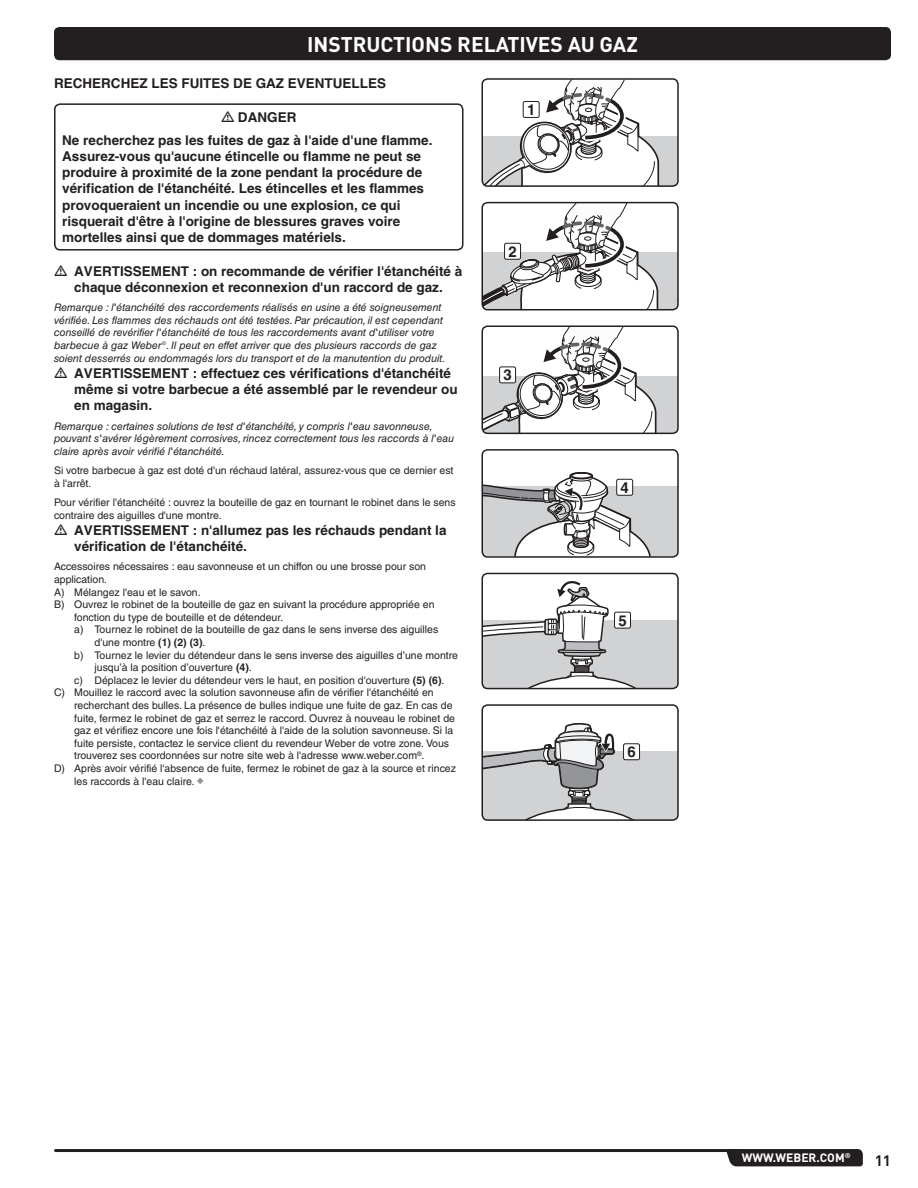
<style>
.page{position:relative;width:918px;height:1188px;background:#fff}
.page>*{position:absolute;margin:0;border:0;box-sizing:border-box;transform-origin:0 0}
.t1{font:21px "DI Nkerned";color:#fff}
.t2{font:700 15px "Helvetica LT Std";color:#231f20}
.t3{font:15px "DI Nkerned";color:#231f20}
.t4{font:700 13.5px/16.2px "Helvetica LT Std";color:#231f20}
.t5{font:12px "DI Nkerned";color:#fff}
.t6{font:10.5px/12.6px "Helvetica LT Std";color:#231f20}
.t7{font:italic 10.5px/12.6px "Helvetica LT Std";color:#231f20}
.s1{font-weight:700}
.s2{color:#939598}
</style>
<div class="page">
<div style="left:54px;top:27px;width:837px;height:33px;background:#231f20;border-radius:5px"></div>
<hr style="left:56px;top:1149px;width:682px;height:3px;background:#231f20">
<div style="left:726px;top:1149px;width:137px;height:17px;background:#231f20"></div>
<div style="left:54px;top:103px;width:409px;height:148px;border:2px solid #231f20;border-radius:5px"></div>
<div style="left:482px;top:137px;width:196px;height:49px;background:#d1d2d4"></div>
<svg style="left:482px;top:79px;width:178px;height:107px"></svg>
<div style="left:523px;top:101px;width:16px;height:16px;background:#fff;border-radius:2px"></div>
<div style="left:523px;top:101px;width:17px;height:17px;border:1px solid #231f20;border-radius:2px"></div>
<div style="left:482px;top:78px;width:197px;height:109px;border:2px solid #231f20;border-radius:5px"></div>
<div style="left:482px;top:252px;width:196px;height:57px;background:#d1d2d4"></div>
<svg style="left:482px;top:203px;width:177px;height:107px"></svg>
<div style="left:505px;top:243px;width:16px;height:16px;background:#fff;border-radius:2px"></div>
<div style="left:504px;top:243px;width:17px;height:17px;border:1px solid #231f20;border-radius:2px"></div>
<div style="left:482px;top:202px;width:197px;height:108px;border:2px solid #231f20;border-radius:5px"></div>
<div style="left:482px;top:487px;width:196px;height:69px;background:#d1d2d4"></div>
<svg style="left:483px;top:472px;width:169px;height:85px"></svg>
<div style="left:482px;top:449px;width:197px;height:109px;border:2px solid #231f20;border-radius:5px"></div>
<div style="left:482px;top:620px;width:196px;height:69px;background:#d1d2d4"></div>
<svg style="left:482px;top:581px;width:151px;height:108px"></svg>
<div style="left:615px;top:612px;width:16px;height:16px;background:#fff;border-radius:2px"></div>
<div style="left:614px;top:612px;width:17px;height:17px;border:1px solid #231f20;border-radius:2px"></div>
<div style="left:482px;top:573px;width:197px;height:116px;border:2px solid #231f20;border-radius:5px"></div>
<div style="left:482px;top:376px;width:196px;height:57px;background:#d1d2d4"></div>
<svg style="left:482px;top:326px;width:175px;height:107px"></svg>
<div style="left:500px;top:367px;width:16px;height:16px;background:#fff;border-radius:2px"></div>
<div style="left:499px;top:367px;width:17px;height:16px;border:1px solid #231f20;border-radius:2px"></div>
<div style="left:482px;top:325px;width:197px;height:109px;border:2px solid #231f20;border-radius:5px"></div>
<div style="left:482px;top:752px;width:196px;height:68px;background:#d1d2d4"></div>
<div style="left:623px;top:743px;width:17px;height:17px;border:1px solid #231f20;border-radius:2px"></div>
<svg style="left:482px;top:723px;width:156px;height:97px"></svg>
<div style="left:482px;top:704px;width:197px;height:117px;border:2px solid #231f20;border-radius:5px"></div>
<h1 class="t1" style="left:307px;top:31px;width:332px">INSTRUCTIONS RELATIVES AU GAZ</h1>
<p class="t4" style="left:54px;top:75px;width:334px">RECHERCHEZ LES FUITES DE GAZ EVENTUELLES</p>
<p class="t4" style="left:62px;top:105px;width:372px;line-height:23px;text-indent:176px">DANGER<br>Ne recherchez pas les fuites de gaz à l'aide d'une flamme.</p>
<p class="t4" style="left:62px;top:148px;width:363px">Assurez-vous qu'aucune étincelle ou flamme ne peut se produire à proximité de la zone pendant la procédure de vérification de l'étanchéité. Les étincelles et les flammes provoqueraient un incendie ou une explosion, ce qui risquerait d'être à l'origine de blessures graves voire mortelles ainsi que de dommages matériels.</p>
<p class="t4" style="left:74px;top:263px;width:390px">AVERTISSEMENT : on recommande de vérifier l'étanchéité à chaque déconnexion et reconnexion d'un raccord de gaz.</p>
<p class="t7" style="left:54px;top:301px;width:393px">Remarque : l'étanchéité des raccordements réalisés en usine a été soigneusement vérifiée. Les flammes des réchauds ont été testées. Par précaution, il est cependant conseillé de revérifier l'étanchéité de tous les raccordements avant d'utiliser votre barbecue à gaz Weber®. Il peut en effet arriver que des plusieurs raccords de gaz soient desserrés ou endommagés lors du transport et de la manutention du produit.</p>
<p class="t4" style="left:74px;top:365px;width:385px">AVERTISSEMENT : effectuez ces vérifications d'étanchéité même si votre barbecue a été assemblé par le revendeur ou en magasin.</p>
<p class="t7" style="left:54px;top:420px;width:402px">Remarque : certaines solutions de test d'étanchéité, y compris l'eau savonneuse, pouvant s'avérer légèrement corrosives, rincez correctement tous les raccords à l'eau claire après avoir vérifié l'étanchéité.</p>
<p class="t6" style="left:54px;top:464px;width:401px">Si votre barbecue à gaz est doté d'un réchaud latéral, assurez-vous que ce dernier est à l'arrêt.</p>
<p class="t6" style="left:54px;top:496px;width:403px">Pour vérifier l'étanchéité : ouvrez la bouteille de gaz en tournant le robinet dans le sens contraire des aiguilles d'une montre.</p>
<p class="t4" style="left:74px;top:522px;width:374px">AVERTISSEMENT : n'allumez pas les réchauds pendant la vérification de l'étanchéité.</p>
<p class="t6" style="left:54px;top:560px;width:374px">Accessoires nécessaires : eau savonneuse et un chiffon ou une brosse pour son</p>
<p class="t6" style="left:54px;top:573px;width:53px">application.</p>
<p class="t6" style="left:54px;top:586px;width:146px">A) Mélangez l'eau et le savon.</p>
<p class="t6" style="left:54px;top:598px;width:382px">B) Ouvrez le robinet de la bouteille de gaz en suivant la procédure appropriée en</p>
<p class="t6" style="left:74px;top:611px;width:209px">fonction du type de bouteille et de détendeur.</p>
<p class="t6" style="left:74px;top:623px;width:366px">a) Tournez le robinet de la bouteille de gaz dans le sens inverse des aiguilles</p>
<p class="t6" style="left:95px;top:636px;width:111px">d'une montre <span class="s1">(1) (2) (3)</span>.</p>
<p class="t6" style="left:74px;top:649px;width:385px">b) Tournez le levier du détendeur dans le sens inverse des aiguilles d’une montre</p>
<p class="t6" style="left:95px;top:661px;width:157px">jusqu’à la position d’ouverture <span class="s1">(4)</span>.</p>
<p class="t6" style="left:74px;top:674px;width:370px">c) Déplacez le levier du détendeur vers le haut, en position d'ouverture <span class="s1">(5) (6)</span>.</p>
<p class="t6" style="left:54px;top:686px;width:381px">C) Mouillez le raccord avec la solution savonneuse afin de vérifier l'étanchéité en</p>
<p class="t6" style="left:74px;top:699px;width:380px">recherchant des bulles. La présence de bulles indique une fuite de gaz. En cas de</p>
<p class="t6" style="left:74px;top:712px;width:382px">fuite, fermez le robinet de gaz et serrez le raccord. Ouvrez à nouveau le robinet de</p>
<p class="t6" style="left:74px;top:724px;width:381px">gaz et vérifiez encore une fois l'étanchéité à l'aide de la solution savonneuse. Si la</p>
<p class="t6" style="left:74px;top:737px;width:376px">fuite persiste, contactez le service client du revendeur Weber de votre zone. Vous</p>
<p class="t6" style="left:74px;top:749px;width:350px">trouverez ses coordonnées sur notre site web à l'adresse www.weber. com<sup>®</sup>.</p>
<p class="t6" style="left:54px;top:762px;width:404px">D) Après avoir vérifié l'absence de fuite, fermez le robinet de gaz à la source et rincez</p>
<p class="t6" style="left:74px;top:775px;width:131px">les raccords à l'eau claire. <span class="s2">◆</span></p>
<h2 class="t2" style="left:508px;top:242px;width:10px">2</h2>
<h2 class="t2" style="left:307px;top:366px;width:10px">2</h2>
<h2 class="t2" style="left:503px;top:366px;width:10px">3</h2>
<h2 class="t2" style="left:527px;top:100px;width:10px">1</h2>
<h2 class="t2" style="left:621px;top:478px;width:10px">4</h2>
<h2 class="t2" style="left:618px;top:611px;width:10px">5</h2>
<h2 class="t2" style="left:627px;top:743px;width:10px">6</h2>
<p class="t5" style="left:742px;top:1150px;width:110px">WWW.WEBER.COM<sup>®</sup></p>
<h2 class="t3" style="left:875px;top:1151px;width:18px">11</h2>
</div>
